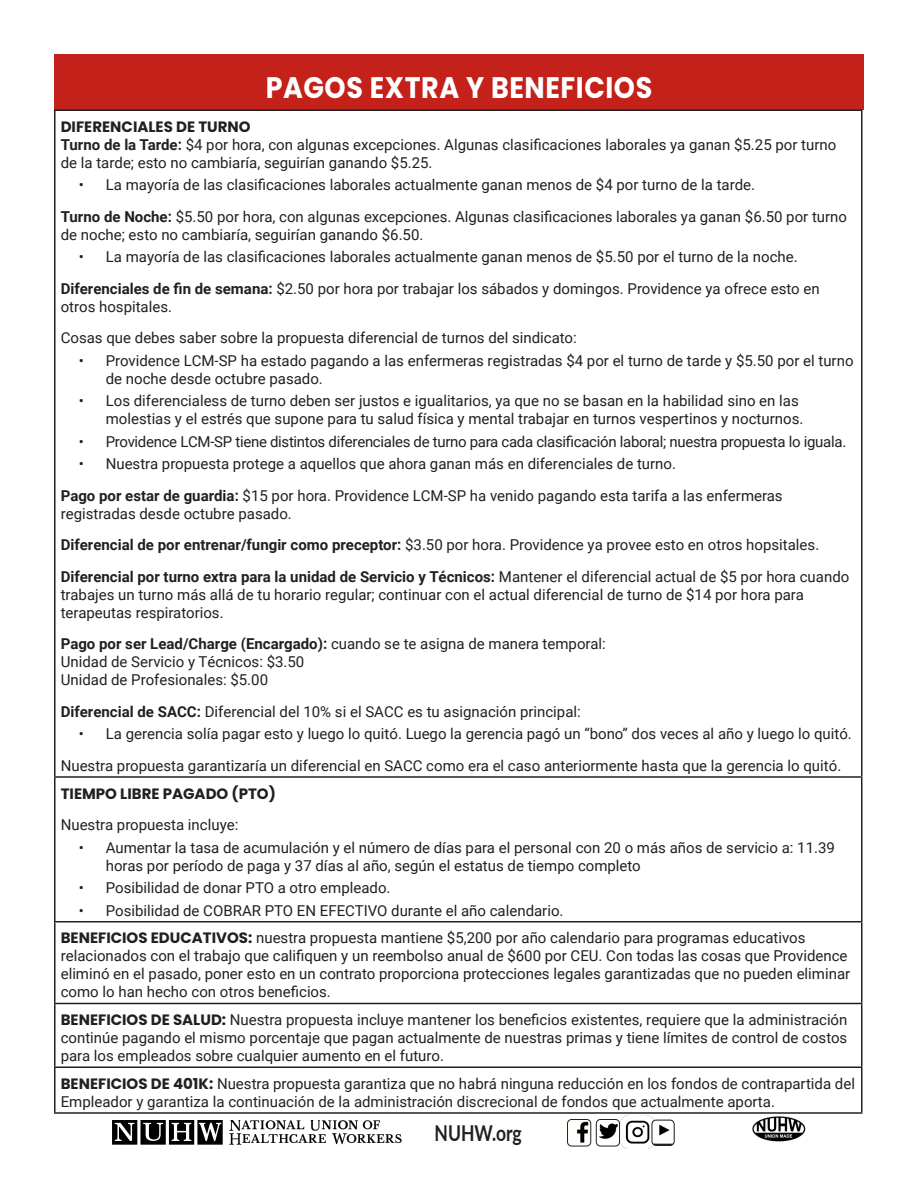
<style>
.page{position:relative;width:918px;height:1188px;background:#fff}
.page>*{position:absolute;margin:0;border:0;box-sizing:border-box;transform-origin:0 0}
.t1{font:700 29.7px "Poppins";letter-spacing:.02em;color:#fff;scale:.91 1}
.t2{font:700 21.9px "Lato";color:#231f20;scale:.8 1}
.t3{font:15px/18px "Roboto";color:#231f20}
.t4{font:15px "Roboto";letter-spacing:-.02em;color:#231f20}
.t5{font:700 15px "Poppins";color:#231f20}
.s1{font-family:"Poppins";font-weight:700}
.s2{font-weight:700}
</style>
<div class="page">
<div style="left:54px;top:54px;width:810px;height:56px;background:#c3211a"></div>
<hr style="left:54px;top:109px;width:808px;height:2px;background:#231f20">
<hr style="left:54px;top:111px;width:2px;height:665px;background:#231f20">
<hr style="left:861px;top:111px;width:1px;height:665px;background:#231f20">
<hr style="left:54px;top:776px;width:808px;height:2px;background:#231f20">
<hr style="left:54px;top:778px;width:2px;height:143px;background:#231f20">
<hr style="left:861px;top:778px;width:1px;height:143px;background:#231f20">
<hr style="left:54px;top:921px;width:808px;height:1px;background:#231f20">
<hr style="left:54px;top:922px;width:2px;height:81px;background:#231f20">
<hr style="left:861px;top:922px;width:1px;height:81px;background:#231f20">
<hr style="left:54px;top:1003px;width:808px;height:1px;background:#231f20">
<hr style="left:54px;top:1004px;width:2px;height:62px;background:#231f20">
<hr style="left:861px;top:1004px;width:1px;height:62px;background:#231f20">
<hr style="left:54px;top:1066px;width:808px;height:2px;background:#231f20">
<hr style="left:54px;top:1068px;width:2px;height:44px;background:#231f20">
<hr style="left:861px;top:1068px;width:1px;height:44px;background:#231f20">
<hr style="left:54px;top:1112px;width:808px;height:2px;background:#231f20">
<img style="left:577px;top:1119px;width:14px;height:24px">
<div style="left:567px;top:1119px;width:24px;height:27px;border:1px solid #231f20;border-radius:4px"></div>
<img style="left:600px;top:1123px;width:18px;height:16px">
<div style="left:596px;top:1119px;width:24px;height:27px;border:1px solid #231f20;border-radius:4px"></div>
<img style="left:620px;top:1115px;width:34px;height:34px">
<img style="left:652px;top:1120px;width:22px;height:24px">
<div style="left:652px;top:1120px;width:23px;height:26px;border:1px solid #231f20;border-radius:4px"></div>
<img style="left:752px;top:1116px;width:54px;height:26px">
<svg style="left:229px;top:1120px;width:173px;height:25px"></svg>
<svg style="left:112px;top:1120px;width:111px;height:25px"></svg>
<p class="t1" style="left:266px;top:71px;width:426px">PAGOS EXTRA Y BENEFICIOS</p>
<p class="t3" style="left:61px;top:117px;width:777px"><span class="s1">DIFERENCIALES DE TURNO<br></span><span class="s2">Turno de la Tarde:</span> $4 por hora, con algunas excepciones. Algunas clasificaciones laborales ya ganan $5.25 por turno de la tarde; esto no cambiaría, seguirían ganando $5.25.</p>
<p class="t3" style="left:79px;top:176px;width:678px">• La mayoría de las clasificaciones laborales actualmente ganan menos de $4 por turno de la tarde.</p>
<p class="t3" style="left:61px;top:207px;width:788px"><span class="s2">Turno de Noche:</span> $5.50 por hora, con algunas excepciones. Algunas clasificaciones laborales ya ganan $6.50 por turno de noche; esto no cambiaría, seguirían ganando $6.50.</p>
<p class="t3" style="left:79px;top:248px;width:720px">• La mayoría de las clasificaciones laborales actualmente ganan menos de $5.50 por el turno de la noche.</p>
<p class="t3" style="left:61px;top:279px;width:760px"><span class="s2">Diferenciales de fin de semana:</span> $2.50 por hora por trabajar los sábados y domingos. Providence ya ofrece esto en otros hospitales.</p>
<p class="t3" style="left:61px;top:329px;width:518px">Cosas que debes saber sobre la propuesta diferencial de turnos del sindicato:</p>
<p class="t3" style="left:106px;top:351px;width:749px;text-indent:-27px">• Providence LCM-SP ha estado pagando a las enfermeras registradas $4 por el turno de tarde y $5.50 por el turno de noche desde octubre pasado.</p>
<p class="t3" style="left:106px;top:392px;width:699px;text-indent:-27px">• Los diferencialess de turno deben ser justos e igualitarios, ya que no se basan en la habilidad sino en las molestias y el estrés que supone para tu salud física y mental trabajar en turnos vespertinos y nocturnos.</p>
<p class="t4" style="left:79px;top:431px;width:769px">• Providence LCM-SP tiene distintos diferenciales de turno para cada clasificación laboral; nuestra propuesta lo iguala.</p>
<p class="t3" style="left:79px;top:455px;width:599px">• Nuestra propuesta protege a aquellos que ahora ganan más en diferenciales de turno.</p>
<p class="t3" style="left:61px;top:486px;width:723px"><span class="s2">Pago por estar de guardia:</span> $15 por hora. Providence LCM-SP ha venido pagando esta tarifa a las enfermeras registradas desde octubre pasado.</p>
<p class="t3" style="left:61px;top:536px;width:760px"><span class="s2">Diferencial de por entrenar/fungir como preceptor:</span> $3.50 por hora. Providence ya provee esto en otros hopsitales.</p>
<p class="t3" style="left:61px;top:567px;width:790px"><span class="s2">Diferencial por turno extra para la unidad de Servicio y Técnicos:</span> Mantener el diferencial actual de $5 por hora cuando trabajes un turno más allá de tu horario regular; continuar con el actual diferencial de turno de $14 por hora para terapeutas respiratorios.</p>
<p class="t3" style="left:61px;top:635px;width:547px"><span class="s2">Pago por ser Lead/Charge (Encargado):</span> cuando se te asigna de manera temporal:<br>Unidad de Servicio y Técnicos: $3.50<br>Unidad de Profesionales: $5.00</p>
<p class="t3" style="left:61px;top:702px;width:522px"><span class="s2">Diferencial de SACC:</span> Diferencial del 10% si el SACC es tu asignación principal:</p>
<p class="t3" style="left:79px;top:725px;width:775px">• La gerencia solía pagar esto y luego lo quitó. Luego la gerencia pagó un “bono” dos veces al año y luego lo quitó.</p>
<p class="t3" style="left:61px;top:756px;width:782px">Nuestra propuesta garantizaría un diferencial en SACC como era el caso anteriormente hasta que la gerencia lo quitó.</p>
<p class="t5" style="left:61px;top:785px;width:217px">TIEMPO LIBRE PAGADO (PTO)</p>
<p class="t3" style="left:61px;top:815px;width:179px">Nuestra propuesta incluye:</p>
<p class="t3" style="left:106px;top:838px;width:731px;text-indent:-27px">• Aumentar la tasa de acumulación y el número de días para el personal con 20 o más años de servicio a: 11.39 horas por período de paga y 37 días al año, según el estatus de tiempo completo</p>
<p class="t3" style="left:79px;top:878px;width:313px">• Posibilidad de donar PTO a otro empleado.</p>
<p class="t3" style="left:79px;top:901px;width:486px">• Posibilidad de COBRAR PTO EN EFECTIVO durante el año calendario.</p>
<p class="t3" style="left:61px;top:929px;width:791px"><span class="s1">BENEFICIOS EDUCATIVOS:</span> nuestra propuesta mantiene $5,200 por año calendario para programas educativos relacionados con el trabajo que califiquen y un reembolso anual de $600 por CEU. Con todas las cosas que Providence eliminó en el pasado, poner esto en un contrato proporciona protecciones legales garantizadas que no pueden eliminar como lo han hecho con otros beneficios.</p>
<p class="t3" style="left:61px;top:1010px;width:788px;text-align:justify"><span class="s1">BENEFICIOS DE SALUD:</span> Nuestra propuesta incluye mantener los beneficios existentes, requiere que la administración continúe pagando el mismo porcentaje que pagan actualmente de nuestras primas y tiene límites de control de costos para los empleados sobre cualquier aumento en el futuro.</p>
<p class="t3" style="left:61px;top:1074px;width:796px"><span class="s1">BENEFICIOS DE 401K:</span> Nuestra propuesta garantiza que no habrá ninguna reducción en los fondos de contrapartida del<br>Empleador y garantiza la continuación de la administración discrecional de fondos que actualmente aporta.</p>
<p class="t2" style="left:435px;top:1117px;width:111px">NUHW.org</p>
</div>
